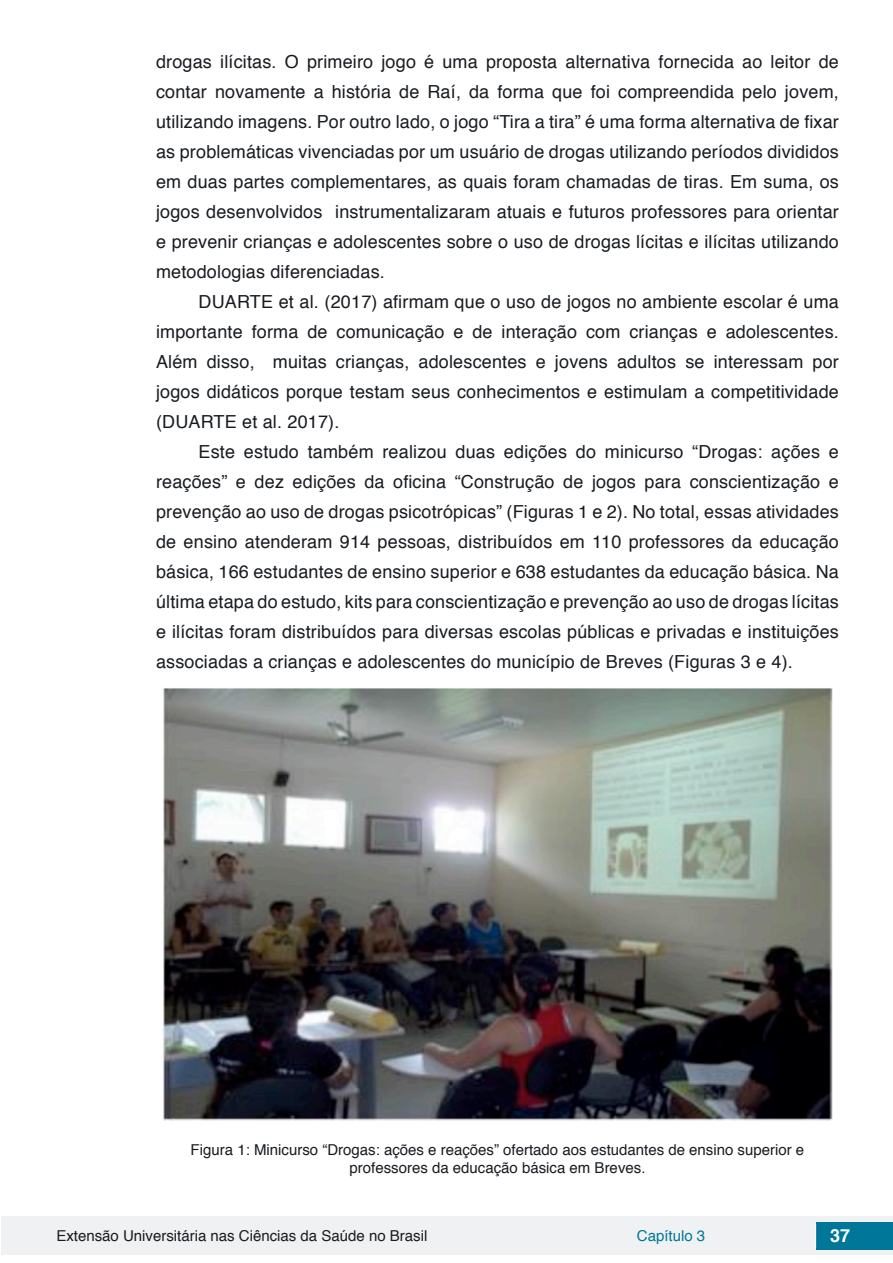
<style>
.page{position:relative;width:893px;height:1263px;background:#fff}
.page>*{position:absolute;margin:0;border:0;box-sizing:border-box;transform-origin:0 0}
.txt{font:18px/30px "Helvetica";letter-spacing:.01em;color:#181c21;text-align:justify}
.t1{font:700 18px "Helvetica";color:#fff}
.ref_tabelas{font:15px/18px "Helvetica";color:#181c21;text-align:center}
.t2{font:15px "Helvetica";color:#007699}
</style>
<div class="page">
<div style="left:1px;top:1216px;width:891px;height:38px;background:#f0f1f2"></div>
<div style="left:816px;top:1222px;width:77px;height:27px;background:#007699"></div>
<svg style="left:815px;top:1224px;width:1px;height:24px"></svg>
<img style="left:163px;top:688px;width:669px;height:432px">
<p class="txt" style="left:156px;top:47px;width:684px">drogas ilícitas. O primeiro jogo é uma proposta alternativa fornecida ao leitor de contar novamente a história de Raí, da forma que foi compreendida pelo jovem, utilizando imagens. Por outro lado, o jogo “Tira a tira” é uma forma alternativa de fixar as problemáticas vivenciadas por um usuário de drogas utilizando períodos divididos em duas partes complementares, as quais foram chamadas de tiras. Em suma, os jogos desenvolvidos instrumentalizaram atuais e futuros professores para orientar e prevenir crianças e adolescentes sobre o uso de drogas lícitas e ilícitas utilizando metodologias diferenciadas.</p>
<p class="txt" style="left:156px;top:287px;width:684px;text-indent:43px">DUARTE et al. (2017) afirmam que o uso de jogos no ambiente escolar é uma importante forma de comunicação e de interação com crianças e adolescentes.<br>Além disso, muitas crianças, adolescentes e jovens adultos se interessam por jogos didáticos porque testam seus conhecimentos e estimulam a competitividade (DUARTE et al. 2017).</p>
<p class="txt" style="left:156px;top:437px;width:684px;text-indent:43px">Este estudo também realizou duas edições do minicurso “Drogas: ações e reações” e dez edições da oficina “Construção de jogos para conscientização e prevenção ao uso de drogas psicotrópicas” (Figuras 1 e 2). No total, essas atividades de ensino atenderam 914 pessoas, distribuídos em 110 professores da educação básica, 166 estudantes de ensino superior e 638 estudantes da educação básica. Na última etapa do estudo, kits para conscientização e prevenção ao uso de drogas lícitas e ilícitas foram distribuídos para diversas escolas públicas e privadas e instituições associadas a crianças e adolescentes do município de Breves (Figuras 3 e 4).</p>
<p class="ref_tabelas" style="left:191px;top:1141px;width:615px">Figura 1: Minicurso “Drogas: ações e reações” ofertado aos estudantes de ensino superior e professores da educação básica em Breves.</p>
<p class="ref_tabelas" style="left:56px;top:1227px;width:372px">Extensão Universitária nas Ciências da Saúde no Brasil</p>
<p class="t2" style="left:637px;top:1224px;width:70px">Capítulo 3</p>
<p class="t1" style="left:830px;top:1221px;width:22px">37</p>
</div>
